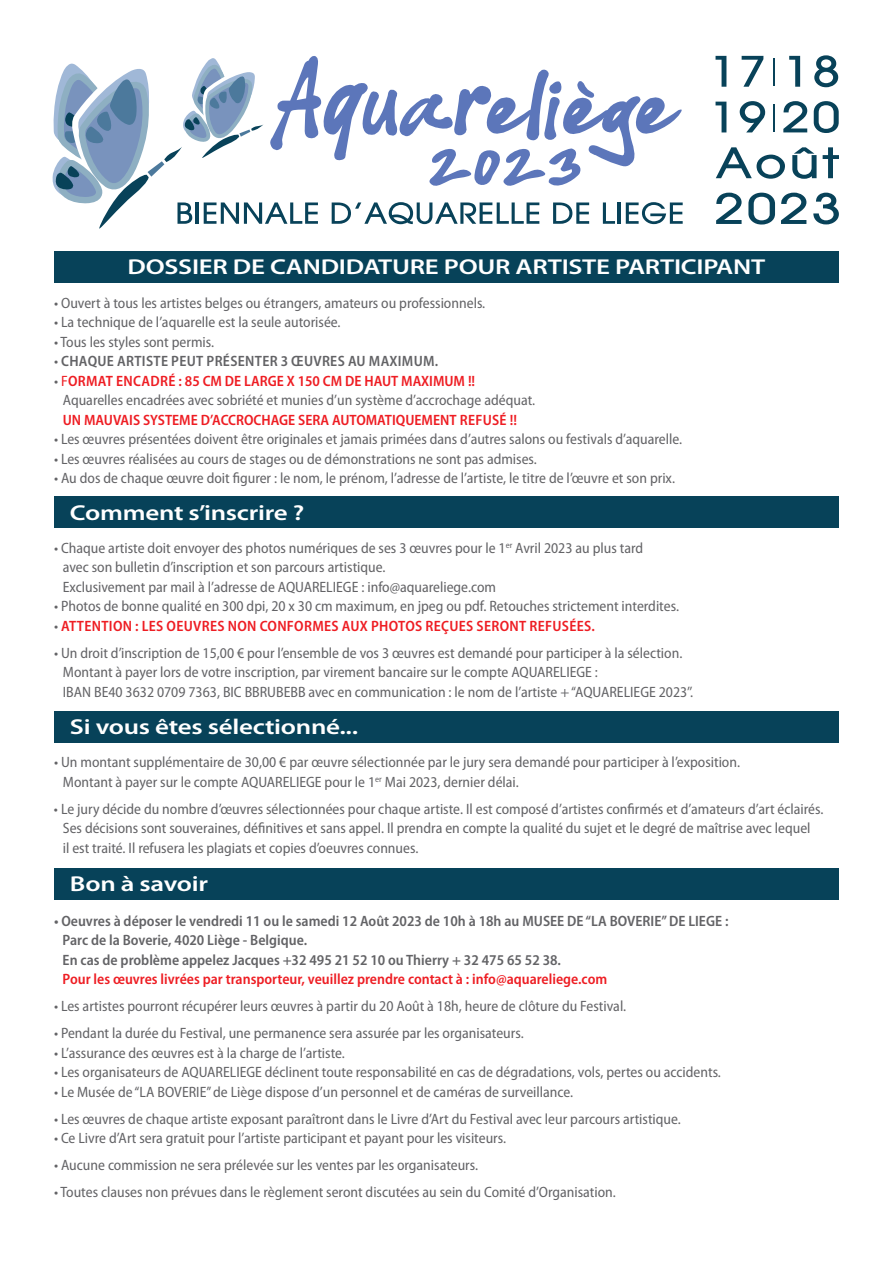
<style>
.page{position:relative;width:893px;height:1263px;background:#fff}
.page>*{position:absolute;margin:0;border:0;box-sizing:border-box;transform-origin:0 0}
.t1{font:600 21.6px "Myriad Pro";letter-spacing:-.01em;color:#fff;scale:1.25 1}
.t2{font:semi-condensed 15px/19.5px "Myriad Pro";color:#636366}
.t3{font:600 semi-condensed 15px/19.5px "Myriad Pro";color:#636366}
.t4{font:600 semi-condensed 15px "Myriad Pro";color:#ee1d23}
.t5{font:600 semi-condensed 15px "Myriad Pro";letter-spacing:.02em;color:#ee1d23}
.t6{font:600 semi-condensed 15px "Myriad Pro";letter-spacing:.02em;color:#636366}
.s1{font-weight:400}
.s2{color:#ee1d23}
.s3{font-weight:600;color:#ee1d23}
.s4{font-weight:400;color:#636366}
</style>
<div class="page">
<svg style="left:715px;top:56px;width:11px;height:31px"></svg>
<svg style="left:742px;top:56px;width:21px;height:31px"></svg>
<hr style="left:773px;top:59px;width:2px;height:27px;background:#084259">
<svg style="left:789px;top:56px;width:11px;height:31px"></svg>
<svg style="left:814px;top:55px;width:24px;height:32px"></svg>
<svg style="left:715px;top:102px;width:11px;height:30px"></svg>
<svg style="left:740px;top:101px;width:25px;height:31px"></svg>
<hr style="left:773px;top:104px;width:2px;height:28px;background:#084259">
<svg style="left:783px;top:101px;width:24px;height:31px"></svg>
<svg style="left:814px;top:101px;width:25px;height:32px"></svg>
<svg style="left:716px;top:147px;width:69px;height:32px"></svg>
<svg style="left:792px;top:147px;width:25px;height:32px"></svg>
<svg style="left:823px;top:147px;width:16px;height:31px"></svg>
<svg style="left:716px;top:193px;width:26px;height:31px"></svg>
<svg style="left:748px;top:193px;width:27px;height:32px"></svg>
<svg style="left:781px;top:193px;width:25px;height:31px"></svg>
<svg style="left:813px;top:193px;width:26px;height:31px"></svg>
<svg style="left:52px;top:56px;width:631px;height:173px"></svg>
<div style="left:54px;top:251px;width:785px;height:32px;background:#074259"></div>
<div style="left:54px;top:496px;width:785px;height:32px;background:#074259"></div>
<div style="left:54px;top:711px;width:785px;height:32px;background:#074259"></div>
<div style="left:54px;top:868px;width:785px;height:32px;background:#074259"></div>
<h1 class="t1" style="left:128px;top:253px;width:512px">DOSSIER DE CANDIDATURE POUR ARTISTE PARTICIPANT</h1>
<p class="t2" style="left:54px;top:293px;width:433px">• Ouvert à tous les artistes belges ou étrangers, amateurs ou professionnels.</p>
<p class="t2" style="left:54px;top:313px;width:288px">• La technique de l’aquarelle est la seule autorisée.</p>
<p class="t2" style="left:54px;top:332px;width:162px">• Tous les styles sont permis.</p>
<p class="t6" style="left:54px;top:353px;width:386px"><span class="s1">•</span> CHAQUE ARTISTE PEUT PRÉSENTER 3 ŒUVRES AU MAXIMUM.</p>
<p class="t2" style="left:63px;top:371px;width:474px;text-indent:-9px">• <span class="s2">F</span><span class="s3">ORMAT ENCADRÉ : 85 CM DE LARGE X 150 CM DE HAUT MAXIMUM !!<br></span>Aquarelles encadrées avec sobriété et munies d’un système d’accrochage adéquat.</p>
<p class="t4" style="left:63px;top:411px;width:456px">UN MAUVAIS SYSTEME D’ACCROCHAGE SERA AUTOMATIQUEMENT REFUSÉ !!</p>
<p class="t2" style="left:54px;top:430px;width:630px">• Les œuvres présentées doivent être originales et jamais primées dans d’autres salons ou festivals d’aquarelle.</p>
<p class="t2" style="left:54px;top:449px;width:484px">• Les œuvres réalisées au cours de stages ou de démonstrations ne sont pas admises.</p>
<p class="t2" style="left:54px;top:469px;width:622px">• Au dos de chaque œuvre doit figurer : le nom, le prénom, l’adresse de l’artiste, le titre de l’œuvre et son prix.</p>
<h1 class="t1" style="left:70px;top:499px;width:189px">Comment s’inscrire ?</h1>
<p class="t2" style="left:63px;top:538px;width:582px;text-indent:-9px">• Chaque artiste doit envoyer des photos numériques de ses 3 œuvres pour le 1<sup>er</sup> Avril 2023 au plus tard avec son bulletin d’inscription et son parcours artistique.<br>Exclusivement par mail à l’adresse de AQUARELIEGE : info@aquareliege.com</p>
<p class="t2" style="left:54px;top:597px;width:626px">• Photos de bonne qualité en 300 dpi, 20 x 30 cm maximum, en jpeg ou pdf. Retouches strictement interdites.</p>
<p class="t5" style="left:54px;top:617px;width:542px"><span class="s4">•</span> ATTENTION : LES OEUVRES NON CONFORMES AUX PHOTOS REÇUES SERONT REFUSÉES.</p>
<p class="t2" style="left:63px;top:643px;width:632px;text-indent:-9px">• Un droit d’inscription de 15,00 € pour l’ensemble de vos 3 œuvres est demandé pour participer à la sélection.<br>Montant à payer lors de votre inscription, par virement bancaire sur le compte AQUARELIEGE :<br>IBAN BE40 3632 0709 7363, BIC BBRUBEBB avec en communication : le nom de l’artiste + ‘‘AQUARELIEGE 2023’’.</p>
<h1 class="t1" style="left:70px;top:713px;width:232px">Si vous êtes sélectionné...</h1>
<p class="t2" style="left:63px;top:753px;width:679px;text-indent:-9px">• Un montant supplémentaire de 30,00 € par œuvre sélectionnée par le jury sera demandé pour participer à l’exposition.<br>Montant à payer sur le compte AQUARELIEGE pour le 1<sup>er</sup> Mai 2023, dernier délai.</p>
<p class="t2" style="left:63px;top:799px;width:762px;text-indent:-9px">• Le jury décide du nombre d’œuvres sélectionnées pour chaque artiste. Il est composé d’artistes confirmés et d’amateurs d’art éclairés.<br>Ses décisions sont souveraines, définitives et sans appel. Il prendra en compte la qualité du sujet et le degré de maîtrise avec lequel<br>il est traité. Il refusera les plagiats et copies d’oeuvres connues.</p>
<h1 class="t1" style="left:70px;top:870px;width:112px">Bon à savoir</h1>
<p class="t3" style="left:63px;top:911px;width:667px;text-indent:-9px">• Oeuvres à déposer le vendredi 11 ou le samedi 12 Août 2023 de 10h à 18h au MUSEE DE ‘‘LA BOVERIE’’ DE LIEGE :<br>Parc de la Boverie, 4020 Liège - Belgique.<br>En cas de problème appelez Jacques +32 495 21 52 10 ou Thierry + 32 475 65 52 38.</p>
<p class="t4" style="left:63px;top:971px;width:546px">Pour les œuvres livrées par transporteur, veuillez prendre contact à : info@aquareliege.com</p>
<p class="t2" style="left:54px;top:996px;width:574px">• Les artistes pourront récupérer leurs œuvres à partir du 20 Août à 18h, heure de clôture du Festival.</p>
<p class="t2" style="left:54px;top:1023px;width:471px">• Pendant la durée du Festival, une permanence sera assurée par les organisateurs.</p>
<p class="t2" style="left:54px;top:1043px;width:292px">• L’assurance des œuvres est à la charge de l’artiste.</p>
<p class="t2" style="left:54px;top:1062px;width:668px">• Les organisateurs de AQUARELIEGE déclinent toute responsabilité en cas de dégradations, vols, pertes ou accidents.</p>
<p class="t2" style="left:54px;top:1082px;width:521px">• Le Musée de ‘‘LA BOVERIE’’ de Liège dispose d’un personnel et de caméras de surveillance.</p>
<p class="t2" style="left:54px;top:1109px;width:628px">• Les œuvres de chaque artiste exposant paraîtront dans le Livre d’Art du Festival avec leur parcours artistique.</p>
<p class="t2" style="left:54px;top:1128px;width:454px">• Ce Livre d’Art sera gratuit pour l’artiste participant et payant pour les visiteurs.</p>
<p class="t2" style="left:54px;top:1155px;width:426px">• Aucune commission ne sera prélevée sur les ventes par les organisateurs.</p>
<p class="t2" style="left:54px;top:1182px;width:563px">• Toutes clauses non prévues dans le règlement seront discutées au sein du Comité d’Organisation.</p>
</div>
